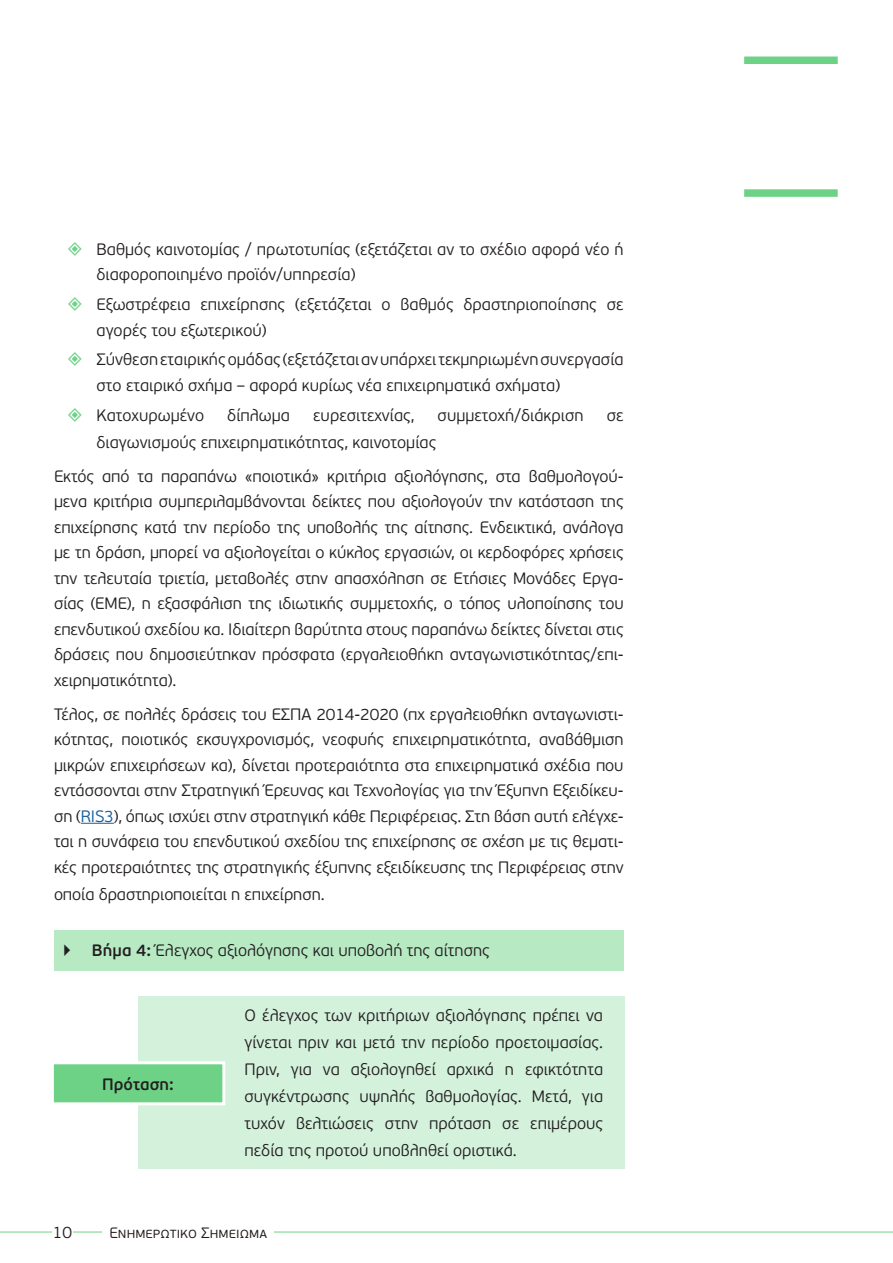
<style>
.page{position:relative;width:893px;height:1263px;background:#fff}
.page>*{position:absolute;margin:0;border:0;box-sizing:border-box;transform-origin:0 0}
.Κείμενο{font:300 16.5px/25.5px "PF Beau Sans Pro";color:#231f20}
.Κείμενο-2{font:600 16.5px "PF Beau Sans Pro";color:#231f20}
.t1{font:300 16.5px "PF Beau Sans Pro";color:#241e1b}
.t2{font:300 15px "PF Beau Sans Pro";letter-spacing:.005em;color:#241e1b}
.s1{color:#175d9e}
.s2{font-weight:600}
</style>
<div class="page">
<hr style="left:0;top:1231px;width:893px;height:1px;background:#6ed286">
<div style="left:102px;top:1223px;width:172px;height:18px;background:#fff"></div>
<div style="left:53px;top:1226px;width:20px;height:15px;background:#fff"></div>
<hr style="left:81px;top:823px;width:33px;height:1px;background:#175d9e">
<div style="left:138px;top:996px;width:486px;height:172px;background:#d3f1db"></div>
<div style="left:52px;top:1063px;width:172px;height:41px;background:#6ed286"></div>
<div style="left:51px;top:1061px;width:174px;height:44px;border:3px solid #fff"></div>
<div style="left:54px;top:930px;width:569px;height:40px;background:#b7e9c3"></div>
<div style="left:744px;top:57px;width:94px;height:7px;background:#6ed286"></div>
<div style="left:744px;top:189px;width:94px;height:8px;background:#6ed286"></div>
<p class="Κείμενο" style="left:97px;top:237px;width:529px">Βαθμός καινοτομίας / πρωτοτυπίας (εξετάζεται αν το σχέδιο αφορά νέο ή διαφοροποιημένο προϊόν/υπηρεσία)</p>
<p class="Κείμενο" style="left:97px;top:292px;width:529px">Εξωστρέφεια επιχείρησης (εξετάζεται ο βαθμός δραστηριοποίησης σε αγορές του εξωτερικού)</p>
<p class="Κείμενο" style="left:97px;top:347px;width:529px">Σύνθεση εταιρικής ομάδας (εξετάζεται αν υπάρχει τεκμηριωμένη συνεργασία στο εταιρικό σχήμα – αφορά κυρίως νέα επιχειρηματικά σχήματα)</p>
<p class="Κείμενο" style="left:97px;top:402px;width:109px">Κατοχυρωμένο</p>
<p class="Κείμενο" style="left:227px;top:402px;width:64px">δίπλωμα</p>
<p class="Κείμενο" style="left:313px;top:402px;width:103px">ευρεσιτεχνίας,</p>
<p class="Κείμενο" style="left:438px;top:402px;width:148px">συμμετοχή/διάκριση</p>
<p class="Κείμενο" style="left:607px;top:402px;width:18px">σε</p>
<p class="Κείμενο" style="left:97px;top:429px;width:341px">διαγωνισμούς επιχειρηματικότητας, καινοτομίας</p>
<p class="Κείμενο" style="left:54px;top:463px;width:571px;text-align:justify">Εκτός από τα παραπάνω «ποιοτικά» κριτήρια αξιολόγησης, στα βαθμολογού&shy;μενα κριτήρια συμπεριλαμβάνονται δείκτες που αξιολογούν την κατάσταση της επιχείρησης κατά την περίοδο της υποβολής της αίτησης. Ενδεικτικά, ανάλογα με τη δράση, μπορεί να αξιολογείται ο κύκλος εργασιών, οι κερδοφόρες χρήσεις την τελευταία τριετία, μεταβολές στην απασχόληση σε Ετήσιες Μονάδες Εργα&shy;σίας (ΕΜΕ), η εξασφάλιση της ιδιωτικής συμμετοχής, ο τόπος υλοποίησης του επενδυτικού σχεδίου κα. Ιδιαίτερη βαρύτητα στους παραπάνω δείκτες δίνεται στις δράσεις που δημοσιεύτηκαν πρόσφατα (εργαλειοθήκη ανταγωνιστικότητας/επι&shy;χειρηματικότητα).</p>
<p class="Κείμενο" style="left:54px;top:701px;width:571px;text-align:justify">Τέλος, σε πολλές δράσεις του ΕΣΠΑ 2014-2020 (πχ εργαλειοθήκη ανταγωνιστι&shy;κότητας, ποιοτικός εκσυγχρονισμός, νεοφυής επιχειρηματικότητα, αναβάθμιση μικρών επιχειρήσεων κα), δίνεται προτεραιότητα στα επιχειρηματικά σχέδια που εντάσσονται στην Στρατηγική Έρευνας και Τεχνολογίας για την Έξυπνη Εξειδίκευ&shy;ση (<span class="s1">RIS3</span>), όπως ισχύει στην στρατηγική κάθε Περιφέρειας. Στη βάση αυτή ελέγχε&shy;ται η συνάφεια του επενδυτικού σχεδίου της επιχείρησης σε σχέση με τις θεματι&shy;κές προτεραιότητες της στρατηγικής έξυπνης εξειδίκευσης της Περιφέρειας στην</p>
<p class="Κείμενο" style="left:54px;top:881px;width:272px">οποία δραστηριοποιείται η επιχείρηση.</p>
<p class="Κείμενο" style="left:62px;top:938px;width:429px">▶ <span class="s2">Βήμα 4:</span> Έλεγχος αξιολόγησης και υποβολή της αίτησης</p>
<p class="Κείμενο-2" style="left:102px;top:1074px;width:73px">Πρόταση:</p>
<p class="Κείμενο" style="left:244px;top:1002px;width:360px;line-height:27px;text-align:justify">Ο έλεγχος των κριτήριων αξιολόγησης πρέπει να γίνεται πριν και μετά την περίοδο προετοιμασίας.<br>Πριν, για να αξιολογηθεί αρχικά η εφικτότητα συγκέντρωσης υψηλής βαθμολογίας. Μετά, για τυχόν βελτιώσεις στην πρόταση σε επιμέρους πεδία της προτού υποβληθεί οριστικά.</p>
<p class="t1" style="left:53px;top:1223px;width:21px">10</p>
<p class="t2" style="left:109px;top:1224px;width:159px">Ενημερωτικο Σημειωμα</p>
</div>
